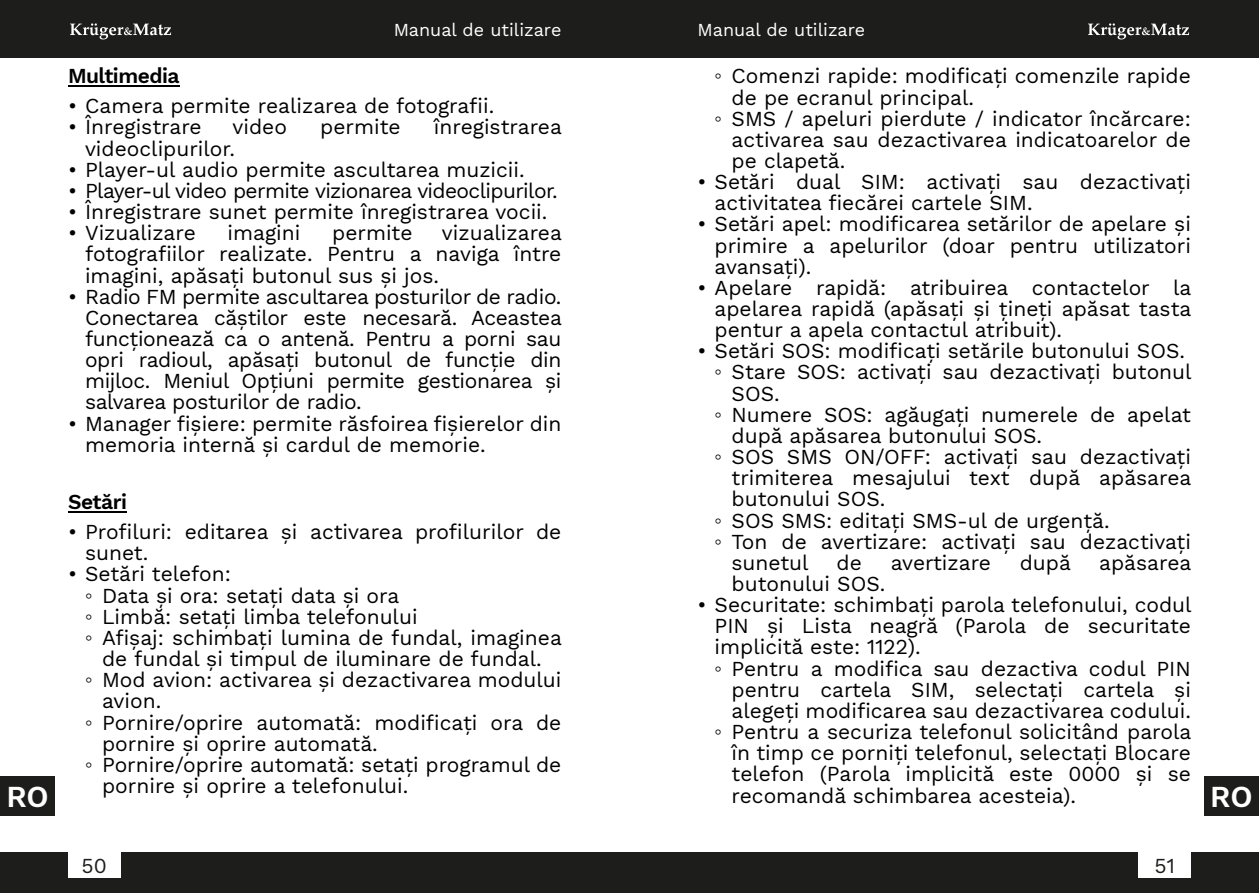
<style>
.page{position:relative;width:1259px;height:893px;background:#fff}
.page>*{position:absolute;margin:0;border:0;box-sizing:border-box;transform-origin:0 0}
.t1{font:600 30px "Work Sans";color:#fff}
.t2{font:21px/21.3px "Work Sans";color:#000;text-align:justify}
.t3{font:21px "Work Sans";letter-spacing:-.03em;color:#000}
.t4{font:600 21px "Work Sans";letter-spacing:-.025em;color:#000}
.t5{font:21px "Work Sans";color:#1d1d1b}
.t6{font:18px "Work Sans";color:#fff}
.s1{font-family:"Arial"}
</style>
<div class="page">
<div style="left:0;top:852px;width:1259px;height:41px;background:#1d1d1b"></div>
<div style="left:0;top:0;width:1259px;height:58px;background:#1d1d1b"></div>
<div style="left:1203px;top:776px;width:56px;height:40px;background:#1d1d1b"></div>
<div style="left:0;top:776px;width:55px;height:40px;background:#1d1d1b"></div>
<svg style="left:70px;top:23px;width:101px;height:16px"></svg>
<svg style="left:1088px;top:23px;width:101px;height:16px"></svg>
<div style="left:68px;top:852px;width:52px;height:26px;background:#fff"></div>
<div style="left:1138px;top:852px;width:53px;height:26px;background:#fff"></div>
<hr style="left:68px;top:85px;width:111px;height:1px;background:#000">
<hr style="left:68px;top:511px;width:59px;height:1px;background:#000">
<p class="t6" style="left:394px;top:19px;width:169px">Manual de utilizare</p>
<p class="t6" style="left:697px;top:19px;width:169px">Manual de utilizare</p>
<p class="t2" style="left:714px;top:65px;width:478px"><span class="s1">◦</span> Comenzi rapide: modificați comenzile rapide</p>
<p class="t2" style="left:731px;top:87px;width:244px">de pe ecranul principal.</p>
<p class="t2" style="left:714px;top:108px;width:478px"><span class="s1">◦</span> SMS / apeluri pierdute / indicator încărcare:</p>
<p class="t2" style="left:731px;top:129px;width:461px">activarea sau dezactivarea indicatoarelor de</p>
<p class="t2" style="left:731px;top:150px;width:115px">pe clapetă.</p>
<p class="t2" style="left:714px;top:171px;width:478px;text-indent:-17px">• Setări dual SIM: activați sau dezactivați activitatea fiecărei cartele SIM.</p>
<p class="t2" style="left:714px;top:214px;width:478px;text-indent:-17px">• Setări apel: modificarea setărilor de apelare și primire a apelurilor (doar pentru utilizatori avansați).</p>
<p class="t2" style="left:714px;top:277px;width:478px;text-indent:-17px">• Apelare rapidă: atribuirea contactelor la apelarea rapidă (apăsați și țineți apăsat tasta pentur a apela contactul atribuit).</p>
<p class="t2" style="left:697px;top:340px;width:489px">• Setări SOS: modificați setările butonului SOS.</p>
<p class="t2" style="left:714px;top:362px;width:478px"><span class="s1">◦</span> Stare SOS: activați sau dezactivați butonul</p>
<p class="t2" style="left:731px;top:383px;width:50px">SOS.</p>
<p class="t2" style="left:714px;top:404px;width:478px"><span class="s1">◦</span> Numere SOS: agăugați numerele de apelat</p>
<p class="t2" style="left:731px;top:425px;width:312px">după apăsarea butonului SOS.</p>
<p class="t2" style="left:714px;top:446px;width:478px"><span class="s1">◦</span> SOS SMS ON/OFF: activați sau dezactivați</p>
<p class="t2" style="left:731px;top:467px;width:461px">trimiterea mesajului text după apăsarea</p>
<p class="t2" style="left:731px;top:488px;width:155px">butonului SOS.</p>
<p class="t2" style="left:714px;top:510px;width:396px"><span class="s1">◦</span> SOS SMS: editați SMS-ul de urgență.</p>
<p class="t2" style="left:714px;top:531px;width:478px"><span class="s1">◦</span> Ton de avertizare: activați sau dezactivați</p>
<p class="t2" style="left:731px;top:552px;width:79px">sunetul</p>
<p class="t2" style="left:836px;top:552px;width:27px">de</p>
<p class="t2" style="left:890px;top:552px;width:102px">avertizare</p>
<p class="t2" style="left:1019px;top:552px;width:53px">după</p>
<p class="t2" style="left:1099px;top:552px;width:94px">apăsarea</p>
<p class="t2" style="left:731px;top:573px;width:155px">butonului SOS.</p>
<p class="t2" style="left:697px;top:594px;width:495px">• Securitate: schimbați parola telefonului, codul</p>
<p class="t2" style="left:714px;top:615px;width:478px">PIN și Lista neagră (Parola de securitate</p>
<p class="t2" style="left:714px;top:637px;width:208px">implicită este: 1122).</p>
<p class="t2" style="left:714px;top:658px;width:478px"><span class="s1">◦</span> Pentru a modifica sau dezactiva codul PIN</p>
<p class="t2" style="left:731px;top:679px;width:461px">pentru cartela SIM, selectați cartela și</p>
<p class="t2" style="left:731px;top:700px;width:461px">alegeți modificarea sau dezactivarea codului.</p>
<p class="t2" style="left:714px;top:721px;width:478px"><span class="s1">◦</span> Pentru a securiza telefonul solicitând parola</p>
<p class="t2" style="left:731px;top:742px;width:461px">în timp ce porniți telefonul, selectați Blocare</p>
<p class="t2" style="left:731px;top:763px;width:461px">telefon (Parola implicită este 0000 și se</p>
<p class="t2" style="left:731px;top:785px;width:346px">recomandă schimbarea acesteia).</p>
<p class="t4" style="left:68px;top:64px;width:113px">Multimedia</p>
<p class="t2" style="left:68px;top:95px;width:428px">• Camera permite realizarea de fotografii.</p>
<p class="t2" style="left:68px;top:117px;width:135px">• Înregistrare</p>
<p class="t2" style="left:232px;top:117px;width:56px">video</p>
<p class="t2" style="left:320px;top:117px;width:82px">permite</p>
<p class="t2" style="left:434px;top:117px;width:129px">înregistrarea</p>
<p class="t2" style="left:85px;top:138px;width:151px">videoclipurilor.</p>
<p class="t2" style="left:68px;top:159px;width:458px">• Player-ul audio permite ascultarea muzicii.</p>
<p class="t3" style="left:68px;top:178px;width:491px">• Player-ul video permite vizionarea videoclipurilor.</p>
<p class="t2" style="left:68px;top:201px;width:481px">• Înregistrare sunet permite înregistrarea vocii.</p>
<p class="t2" style="left:68px;top:222px;width:129px">• Vizualizare</p>
<p class="t2" style="left:227px;top:222px;width:74px">imagini</p>
<p class="t2" style="left:332px;top:222px;width:82px">permite</p>
<p class="t2" style="left:85px;top:222px;width:478px;text-indent:357px">vizualizarea fotografiilor realizate. Pentru a naviga între imagini, apăsați butonul sus și jos.</p>
<p class="t2" style="left:85px;top:286px;width:478px;text-indent:-17px">• Radio FM permite ascultarea posturilor de radio.<br>Conectarea căștilor este necesară. Aceastea funcționează ca o antenă. Pentru a porni sau opri radioul, apăsați butonul de funcție din mijloc. Meniul Opțiuni permite gestionarea și salvarea posturilor de radio.</p>
<p class="t2" style="left:85px;top:413px;width:478px;text-indent:-17px">• Manager fișiere: permite răsfoirea fișierelor din memoria internă și cardul de memorie.</p>
<p class="t4" style="left:68px;top:489px;width:60px">Setări</p>
<p class="t2" style="left:85px;top:521px;width:478px;text-indent:-17px">• Profiluri: editarea și activarea profilurilor de sunet.</p>
<p class="t2" style="left:68px;top:564px;width:164px">• Setări telefon:</p>
<p class="t2" style="left:85px;top:585px;width:316px"><span class="s1">◦</span> Data și ora: setați data și ora</p>
<p class="t2" style="left:85px;top:606px;width:334px"><span class="s1">◦</span> Limbă: setați limba telefonului</p>
<p class="t2" style="left:85px;top:627px;width:478px"><span class="s1">◦</span> Afișaj: schimbați lumina de fundal, imaginea</p>
<p class="t2" style="left:102px;top:648px;width:441px">de fundal și timpul de iluminare de fundal.</p>
<p class="t2" style="left:85px;top:669px;width:478px"><span class="s1">◦</span> Mod avion: activarea și dezactivarea modului</p>
<p class="t2" style="left:102px;top:690px;width:61px">avion.</p>
<p class="t2" style="left:85px;top:712px;width:478px"><span class="s1">◦</span> Pornire/oprire automată: modificați ora de</p>
<p class="t2" style="left:102px;top:733px;width:277px">pornire și oprire automată.</p>
<p class="t2" style="left:85px;top:754px;width:478px"><span class="s1">◦</span> Pornire/oprire automată: setați programul de</p>
<p class="t2" style="left:102px;top:775px;width:308px">pornire și oprire a telefonului.</p>
<h1 class="t1" style="left:6px;top:779px;width:44px">RO</h1>
<h1 class="t1" style="left:1210px;top:779px;width:44px">RO</h1>
<p class="t5" style="left:82px;top:853px;width:27px">50</p>
<p class="t5" style="left:1154px;top:853px;width:22px">51</p>
</div>
